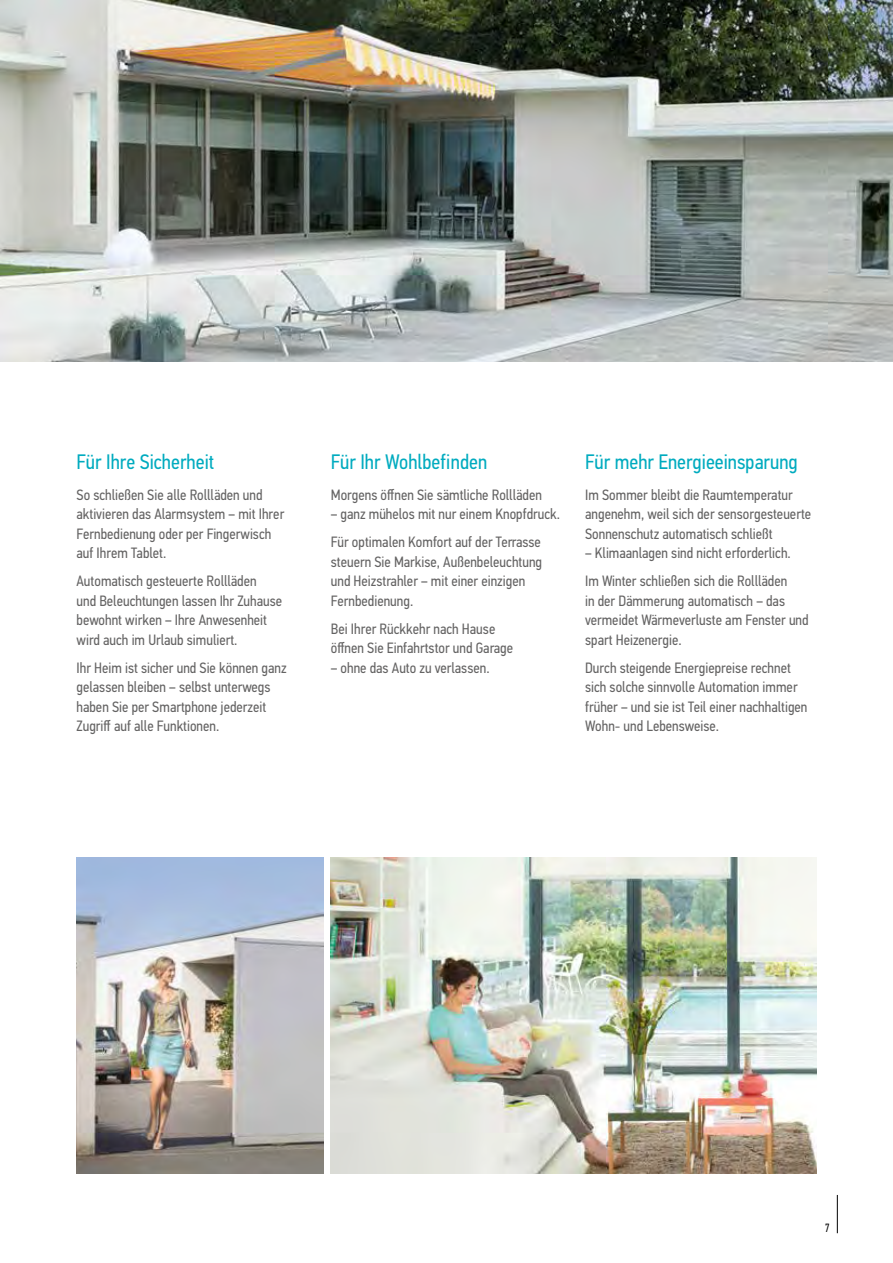
<style>
.page{position:relative;width:893px;height:1263px;background:#fff}
.page>*{position:absolute;margin:0;border:0;box-sizing:border-box;transform-origin:0 0}
.t1{font:21px "PF Din Text Cond Pro";color:#00abbf}
.t2{font:15px/19.5px "PF Din Text Cond Pro";color:#646363}
.t3{font:12px "PF Din Text Comp Pro";color:#000}
</style>
<div class="page">
<img style="left:77px;top:858px;width:246px;height:316px">
<img style="left:331px;top:858px;width:485px;height:316px">
<img style="left:0;top:0;width:893px;height:361px">
<hr style="left:837px;top:1195px;width:1px;height:38px;background:#000">
<h1 class="t1" style="left:77px;top:449px;width:139px">Für Ihre Sicherheit</h1>
<p class="t2" style="left:77px;top:485px;width:209px">So schließen Sie alle Rollläden und aktivieren das Alarmsystem – mit Ihrer<br>Fernbedienung oder per Fingerwisch auf Ihrem Tablet.</p>
<p class="t2" style="left:77px;top:571px;width:207px">Automatisch gesteuerte Rollläden<br>und Beleuchtungen lassen Ihr Zuhause bewohnt wirken – Ihre Anwesenheit wird auch im Urlaub simuliert.</p>
<p class="t2" style="left:77px;top:658px;width:212px">Ihr Heim ist sicher und Sie können ganz gelassen bleiben – selbst unterwegs haben Sie per Smartphone jederzeit Zugriff auf alle Funktionen.</p>
<h1 class="t1" style="left:331px;top:449px;width:158px">Für Ihr Wohlbefinden</h1>
<p class="t2" style="left:331px;top:485px;width:213px">Morgens öffnen Sie sämtliche Rollläden</p>
<p class="t2" style="left:331px;top:500px;width:231px;line-height:28px">– ganz mühelos mit nur einem Knopfdruck.<br>Für optimalen Komfort auf der Terrasse</p>
<p class="t2" style="left:331px;top:552px;width:213px">steuern Sie Markise, Außenbeleuchtung und Heizstrahler – mit einer einzigen<br>Fernbedienung.</p>
<p class="t2" style="left:331px;top:619px;width:184px">Bei Ihrer Rückkehr nach Hause öffnen Sie Einfahrtstor und Garage</p>
<p class="t2" style="left:331px;top:658px;width:160px">– ohne das Auto zu verlassen.</p>
<h1 class="t1" style="left:585px;top:449px;width:214px">Für mehr Energieeinsparung</h1>
<p class="t2" style="left:585px;top:485px;width:228px">Im Sommer bleibt die Raumtemperatur angenehm, weil sich der sensorgesteuerte<br>Sonnenschutz automatisch schließt</p>
<p class="t2" style="left:585px;top:539px;width:207px;line-height:28px">– Klimaanlagen sind nicht erforderlich.<br>Im Winter schließen sich die Rollläden</p>
<p class="t2" style="left:585px;top:591px;width:225px">in der Dämmerung automatisch – das vermeidet Wärmeverluste am Fenster und spart Heizenergie.</p>
<p class="t2" style="left:585px;top:658px;width:224px">Durch steigende Energiepreise rechnet sich solche sinnvolle Automation immer früher – und sie ist Teil einer nachhaltigen Wohn- und Lebensweise.</p>
<p class="t3" style="left:825px;top:1221px;width:6px">7</p>
</div>
